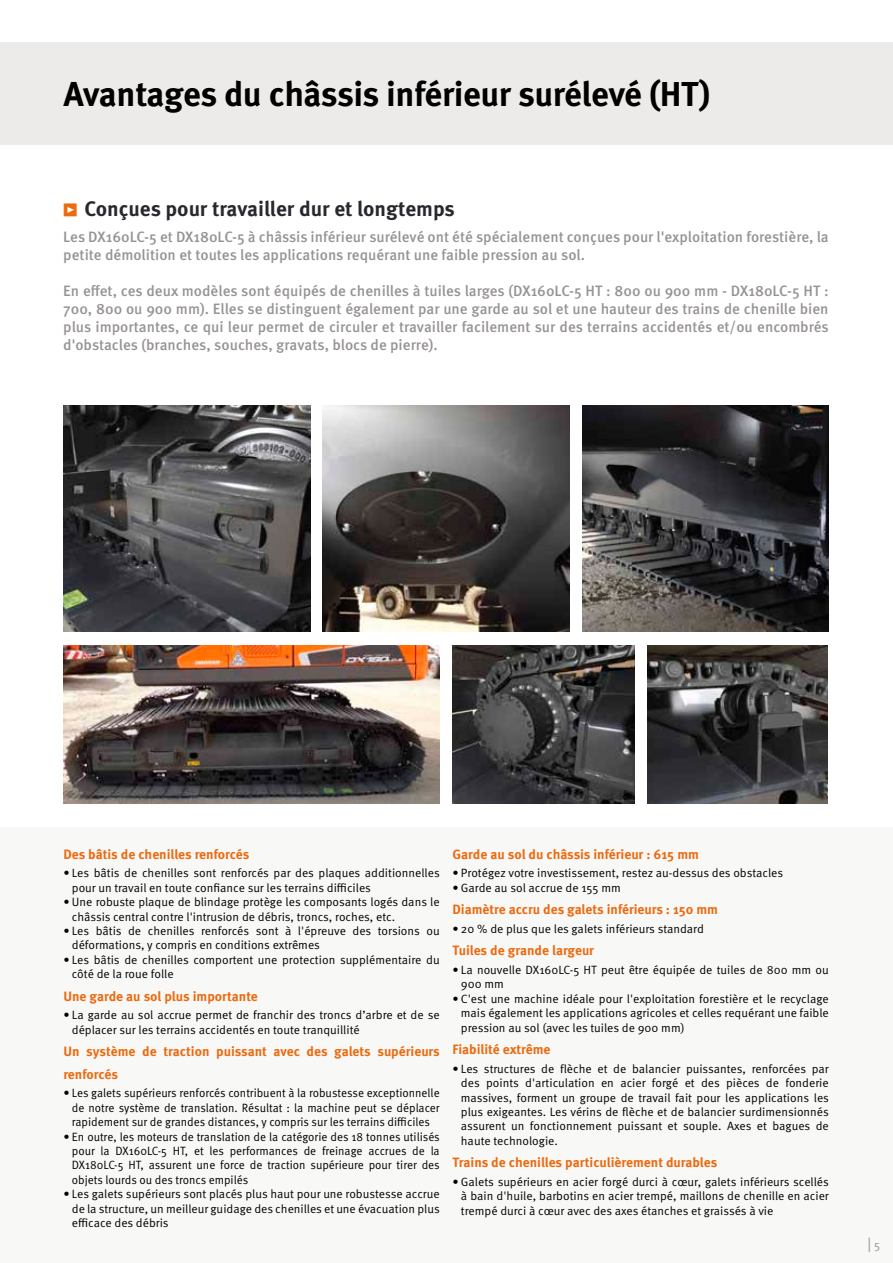
<style>
.page{position:relative;width:893px;height:1263px;background:#fff}
.page>*{position:absolute;margin:0;border:0;box-sizing:border-box;transform-origin:0 0}
.t1{font:700 34.5px "Meta Pro";letter-spacing:-.015em;color:#000}
.t2{font:700 21px "Meta Pro";color:#27292e}
.t3{font:500 15px/18px "Meta Pro";color:#979296}
.t4{font:15px "Meta Pro Norm";color:#979296}
.t5{font:700 13.5px/22.5px "Meta Pro";color:#ed6a0f}
.t6{font:12px/14.4px "Meta Pro Norm";color:#000}
.s1{font-size:17.25px;color:#ed6a0f}
.s2{font-size:12px}
</style>
<div class="page">
<div style="left:0;top:827px;width:892px;height:436px;background:#f8f8f7"></div>
<img style="left:63px;top:646px;width:377px;height:158px">
<img style="left:452px;top:646px;width:183px;height:158px">
<img style="left:647px;top:646px;width:180px;height:158px">
<div style="left:0;top:43px;width:893px;height:102px;background:#edebe9"></div>
<img style="left:63px;top:406px;width:247px;height:225px">
<img style="left:323px;top:406px;width:246px;height:225px">
<img style="left:582px;top:406px;width:247px;height:225px">
<h1 class="t1" style="left:63px;top:67px;width:649px">Avantages du châssis inférieur surélevé (HT)</h1>
<h2 class="t2" style="left:63px;top:192px;width:393px"><span class="s1">ѓ</span> Conçues pour travailler dur et longtemps</h2>
<p class="t3" style="left:63px;top:227px;width:767px">Les DX160LC-5 et DX180LC-5 à châssis inférieur surélevé ont été spécialement conçues pour l'exploitation forestière, la petite démolition et toutes les applications requérant une faible pression au sol.</p>
<p class="t3" style="left:63px;top:281px;width:767px;text-align:justify">En effet, ces deux modèles sont équipés de chenilles à tuiles larges (DX160LC-5 HT : 800 ou 900 mm - DX180LC-5 HT :<br>700, 800 ou 900 mm). Elles se distinguent également par une garde au sol et une hauteur des trains de chenille bien plus importantes, ce qui leur permet de circuler et travailler facilement sur des terrains accidentés et/ou encombrés d'obstacles (branches, souches, gravats, blocs de pierre).</p>
<p class="t5" style="left:63px;top:842px;width:188px">Des bâtis de chenilles renforcés</p>
<p class="t6" style="left:72px;top:865px;width:369px;text-indent:-9px">• Les bâtis de chenilles sont renforcés par des plaques additionnelles pour un travail en toute confiance sur les terrains difficiles</p>
<p class="t6" style="left:72px;top:894px;width:369px;text-indent:-9px">• Une robuste plaque de blindage protège les composants logés dans le châssis central contre l'intrusion de débris, troncs, roches, etc.</p>
<p class="t6" style="left:72px;top:923px;width:369px;text-indent:-9px">• Les bâtis de chenilles renforcés sont à l'épreuve des torsions ou déformations, y compris en conditions extrêmes</p>
<p class="t6" style="left:72px;top:952px;width:369px;text-indent:-9px">• Les bâtis de chenilles comportent une protection supplémentaire du côté de la roue folle</p>
<p class="t5" style="left:63px;top:984px;width:196px">Une garde au sol plus importante</p>
<p class="t6" style="left:72px;top:1007px;width:369px;text-indent:-9px">• La garde au sol accrue permet de franchir des troncs d’arbre et de se déplacer sur les terrains accidentés en toute tranquillité</p>
<p class="t5" style="left:63px;top:1039px;width:378px">Un système de traction puissant avec des galets supérieurs renforcés</p>
<p class="t6" style="left:72px;top:1085px;width:369px;text-align:justify;text-indent:-9px">• Les galets supérieurs renforcés contribuent à la robustesse exceptionnelle de notre système de translation. Résultat : la machine peut se déplacer rapidement sur de grandes distances, y compris sur les terrains difficiles</p>
<p class="t6" style="left:72px;top:1128px;width:369px;text-align:justify;text-indent:-9px">• En outre, les moteurs de translation de la catégorie des 18 tonnes utilisés pour la DX160LC-5 HT, et les performances de freinage accrues de la DX180LC-5 HT, assurent une force de traction supérieure pour tirer des objets lourds ou des troncs empilés</p>
<p class="t6" style="left:72px;top:1186px;width:369px;text-align:justify;text-indent:-9px">• Les galets supérieurs sont placés plus haut pour une robustesse accrue de la structure, un meilleur guidage des chenilles et une évacuation plus efficace des débris</p>
<p class="t5" style="left:452px;top:842px;width:248px">Garde au sol du châssis inférieur : 615 mm</p>
<p class="t6" style="left:452px;top:865px;width:332px">• Protégez votre investissement, restez au-dessus des obstacles</p>
<p class="t6" style="left:452px;top:880px;width:170px">• Garde au sol accrue de 155 mm</p>
<p class="t5" style="left:452px;top:897px;width:267px">Diamètre accru des galets inférieurs : 150 mm</p>
<p class="t6" style="left:452px;top:921px;width:253px">• 20 % de plus que les galets inférieurs standard</p>
<p class="t5" style="left:452px;top:938px;width:143px">Tuiles de grande largeur</p>
<p class="t6" style="left:461px;top:962px;width:369px;text-indent:-9px">• La nouvelle DX160LC-5 HT peut être équipée de tuiles de 800 mm ou<br>900 mm</p>
<p class="t6" style="left:461px;top:991px;width:369px;text-align:justify;text-indent:-9px">• C'est une machine idéale pour l'exploitation forestière et le recyclage mais également les applications agricoles et celles requérant une faible pression au sol (avec les tuiles de 900 mm)</p>
<p class="t5" style="left:452px;top:1037px;width:100px">Fiabilité extrême</p>
<p class="t6" style="left:461px;top:1061px;width:369px;text-align:justify;text-indent:-9px">• Les structures de flèche et de balancier puissantes, renforcées par des points d'articulation en acier forgé et des pièces de fonderie massives, forment un groupe de travail fait pour les applications les plus exigeantes. Les vérins de flèche et de balancier surdimensionnés assurent un fonctionnement puissant et souple. Axes et bagues de haute technologie.</p>
<p class="t5" style="left:452px;top:1150px;width:266px">Trains de chenilles particulièrement durables</p>
<p class="t6" style="left:461px;top:1174px;width:369px;text-align:justify;text-indent:-9px">• Galets supérieurs en acier forgé durci à cœur, galets inférieurs scellés à bain d'huile, barbotins en acier trempé, maillons de chenille en acier trempé durci à cœur avec des axes étanches et graissés à vie</p>
<p class="t4" style="left:867px;top:1232px;width:14px">| <span class="s2">5</span></p>
</div>
